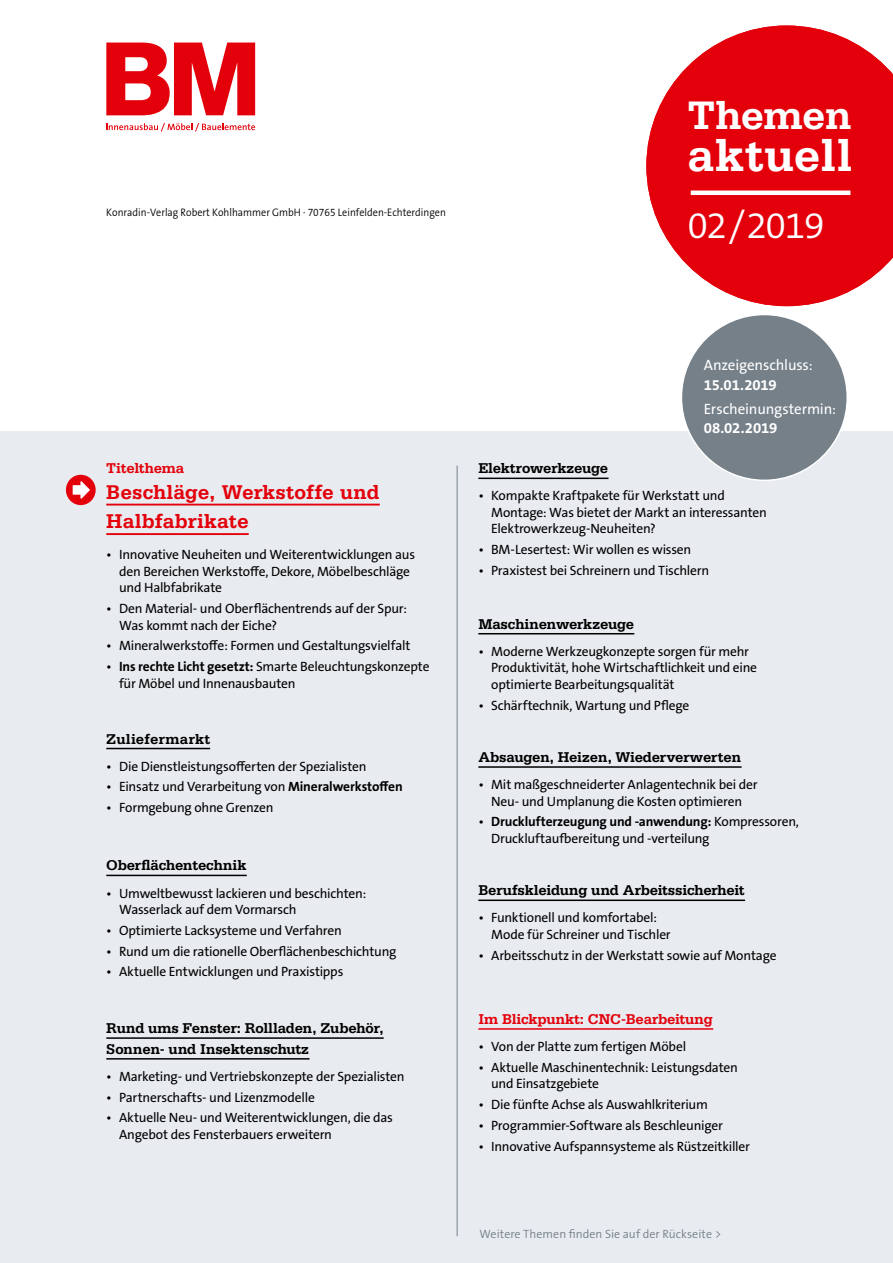
<style>
.page{position:relative;width:893px;height:1263px;background:#fff}
.page>*{position:absolute;margin:0;border:0;box-sizing:border-box;transform-origin:0 0}
.t1{font:700 48px "Serifa Std";letter-spacing:.01em;color:#fff}
.t2{font:700 42px/39px "Serifa Std";letter-spacing:-.015em;color:#fff}
.t3{font:300 37.5px "The Sans B W4";letter-spacing:-.04em;color:#fff}
.t4{font:700 21px/29.5px "Serifa Std";letter-spacing:.005em;color:#e3000b}
.t5{font:700 15px/20.7px "Serifa Std";letter-spacing:-.02em;color:#000}
.t6{font:700 15px "Serifa Std";letter-spacing:-.015em;color:#e3000b}
.t7{font:15px "The Sans B W5 Plain";letter-spacing:-.01em;color:#fff}
.t8{font:700 15px "The Sans B W7";letter-spacing:-.015em;color:#fff}
.t9{font:700 15px "Serifa Std";letter-spacing:.01em;color:#000}
.t10{font:13.5px/16.5px "The Sans B W5 Plain";letter-spacing:-.015em;color:#000}
.t11{font:700 13.5px "The Sans B W7";letter-spacing:-.015em;color:#000}
.t12{font:300 12px "The Sans B W4";color:#758089}
.t13{font:300 10.95px "The Sans B W4";color:#000;scale:.93 1}
.s1{font-family:"The Sans B W7";font-weight:700}
.s2{font-family:"The Sans B W5 Plain";font-weight:400}
</style>
<div class="page">
<svg style="left:106px;top:123px;width:149px;height:9px"></svg>
<svg style="left:106px;top:43px;width:149px;height:72px"></svg>
<div style="left:0;top:432px;width:893px;height:831px;background:#e8ecf0"></div>
<hr style="left:457px;top:466px;width:1px;height:770px;background:#758089">
<div style="left:66px;top:475px;width:30px;height:30px;background:#e3000b;border-radius:50%"></div>
<svg style="left:73px;top:481px;width:17px;height:18px"></svg>
<hr style="left:106px;top:504px;width:274px;height:1px;background:#e3000b">
<hr style="left:106px;top:533px;width:143px;height:2px;background:#e3000b">
<hr style="left:106px;top:748px;width:104px;height:1px;background:#000">
<hr style="left:106px;top:875px;width:141px;height:1px;background:#000">
<hr style="left:106px;top:1037px;width:278px;height:2px;background:#000">
<hr style="left:106px;top:1058px;width:204px;height:1px;background:#000">
<hr style="left:478px;top:478px;width:131px;height:1px;background:#000">
<hr style="left:478px;top:633px;width:156px;height:1px;background:#000">
<hr style="left:478px;top:766px;width:264px;height:2px;background:#000">
<hr style="left:478px;top:899px;width:267px;height:2px;background:#000">
<hr style="left:478px;top:1028px;width:235px;height:2px;background:#e3000b">
<div style="left:681px;top:314px;width:166px;height:166px;background:#758089;border-radius:50%"></div>
<svg style="left:646px;top:26px;width:247px;height:280px;fill:#e3000b"></svg>
<div style="left:691px;top:190px;width:159px;height:5px;background:#fff"></div>
<p class="t13" style="left:106px;top:205px;width:367px">Konradin-Verlag Robert Kohlhammer GmbH · 70765 Leinfelden-Echterdingen</p>
<h2 class="t2" style="left:687px;top:95px;width:167px">Themen</h2>
<h1 class="t1" style="left:687px;top:127px;width:167px">aktuell</h1>
<h3 class="t3" style="left:687px;top:201px;width:139px">02/2019</h3>
<h2 class="t2" style="left:687px;top:105px;width:167px">Themen aktuell</h2>
<p class="t6" style="left:106px;top:460px;width:79px">Titelthema</p>
<h3 class="t4" style="left:106px;top:477px;width:275px">Beschläge, Werkstoffe und<br>Halbfabrikate</h3>
<p class="t10" style="left:119px;top:547px;width:298px;text-indent:-13px">• Innovative Neuheiten und Weiterentwicklungen aus den Bereichen Werkstoffe, Dekore, Möbelbeschläge und Halbfabrikate</p>
<p class="t10" style="left:119px;top:600px;width:289px;text-indent:-13px">• Den Material- und Oberflächentrends auf der Spur:<br>Was kommt nach der Eiche?</p>
<p class="t10" style="left:106px;top:638px;width:306px">• Mineralwerkstoffe: Formen und Gestaltungsvielfalt</p>
<p class="t10" style="left:119px;top:658px;width:312px;text-indent:-13px">• <span class="s1">Ins rechte Licht gesetzt:</span> Smarte Beleuchtungskonzepte für Möbel und Innenausbauten</p>
<p class="t9" style="left:106px;top:730px;width:105px">Zuliefermarkt</p>
<p class="t10" style="left:106px;top:758px;width:262px">• Die Dienstleistungsofferten der Spezialisten</p>
<p class="t10" style="left:106px;top:779px;width:298px">• Einsatz und Verarbeitung von <span class="s1">Mineralwerkstoffen</span></p>
<p class="t10" style="left:106px;top:799px;width:169px">• Formgebung ohne Grenzen</p>
<p class="t5" style="left:106px;top:855px;width:142px">Oberflächentechnik</p>
<p class="t10" style="left:119px;top:885px;width:249px;text-indent:-13px">• Umweltbewusst lackieren und beschichten:<br>Wasserlack auf dem Vormarsch</p>
<p class="t10" style="left:106px;top:922px;width:237px">• Optimierte Lacksysteme und Verfahren</p>
<p class="t10" style="left:106px;top:943px;width:292px">• Rund um die rationelle Oberflächenbeschichtung</p>
<p class="t10" style="left:106px;top:963px;width:239px">• Aktuelle Entwicklungen und Praxistipps</p>
<p class="t5" style="left:106px;top:1018px;width:279px">Rund ums Fenster: Rollladen, Zubehör,<br>Sonnen- und Insektenschutz</p>
<p class="t10" style="left:106px;top:1068px;width:300px">• Marketing- und Vertriebskonzepte der Spezialisten</p>
<p class="t10" style="left:106px;top:1089px;width:210px">• Partnerschafts- und Lizenzmodelle</p>
<p class="t10" style="left:119px;top:1110px;width:275px;text-indent:-13px">• Aktuelle Neu- und Weiterentwicklungen, die das<br>Angebot des Fensterbauers erweitern</p>
<p class="t7" style="left:704px;top:356px;width:111px">Anzeigenschluss:</p>
<p class="t8" style="left:704px;top:375px;width:74px">15.01.2019</p>
<p class="t7" style="left:704px;top:399px;width:134px">Erscheinungstermin:</p>
<p class="t8" style="left:704px;top:418px;width:75px">08.02.2019</p>
<p class="t5" style="left:478px;top:458px;width:131px">Elektrowerkzeuge</p>
<p class="t10" style="left:491px;top:488px;width:277px;text-indent:-13px">• Kompakte Kraftpakete für Werkstatt und<br>Montage: Was bietet der Markt an interessanten<br>Elektrowerkzeug-Neuheiten?</p>
<p class="t10" style="left:478px;top:541px;width:214px">• BM-Lesertest: Wir wollen es wissen</p>
<p class="t10" style="left:478px;top:562px;width:232px">• Praxistest bei Schreinern und Tischlern</p>
<p class="t5" style="left:478px;top:613px;width:157px">Maschinenwerkzeuge</p>
<p class="t10" style="left:491px;top:643px;width:268px;text-indent:-13px">• Moderne Werkzeugkonzepte sorgen für mehr<br>Produktivität, hohe Wirtschaftlichkeit und eine optimierte Bearbeitungsqualität</p>
<p class="t10" style="left:478px;top:697px;width:213px">• Schärftechnik, Wartung und Pflege</p>
<p class="t5" style="left:478px;top:747px;width:264px">Absaugen, Heizen, Wiederverwerten</p>
<p class="t10" style="left:478px;top:776px;width:281px;text-align:center">• Mit maßgeschneiderter Anlagentechnik bei der<br>Neu- und Umplanung die Kosten optimieren</p>
<p class="t11" style="left:478px;top:813px;width:322px"><span class="s2">•</span> Drucklufterzeugung und -anwendung: <span class="s2">Kompressoren,</span></p>
<p class="t10" style="left:491px;top:830px;width:220px">Druckluftaufbereitung und -verteilung</p>
<p class="t5" style="left:478px;top:880px;width:268px">Berufskleidung und Arbeitssicherheit</p>
<p class="t10" style="left:491px;top:910px;width:181px;text-indent:-13px">• Funktionell und komfortabel:<br>Mode für Schreiner und Tischler</p>
<p class="t10" style="left:478px;top:947px;width:300px">• Arbeitsschutz in der Werkstatt sowie auf Montage</p>
<p class="t6" style="left:478px;top:1010px;width:236px">Im Blickpunkt: CNC-Bearbeitung</p>
<p class="t10" style="left:478px;top:1038px;width:209px">• Von der Platte zum fertigen Möbel</p>
<p class="t10" style="left:491px;top:1059px;width:248px;text-indent:-13px">• Aktuelle Maschinentechnik: Leistungsdaten und Einsatzgebiete</p>
<p class="t10" style="left:478px;top:1096px;width:231px">• Die fünfte Achse als Auswahlkriterium</p>
<p class="t10" style="left:478px;top:1117px;width:246px">• Programmier-Software als Beschleuniger</p>
<p class="t10" style="left:478px;top:1138px;width:273px">• Innovative Aufspannsysteme als Rüstzeitkiller</p>
<p class="t12" style="left:479px;top:1226px;width:243px">Weitere Themen finden Sie auf der Rückseite &gt;</p>
</div>
